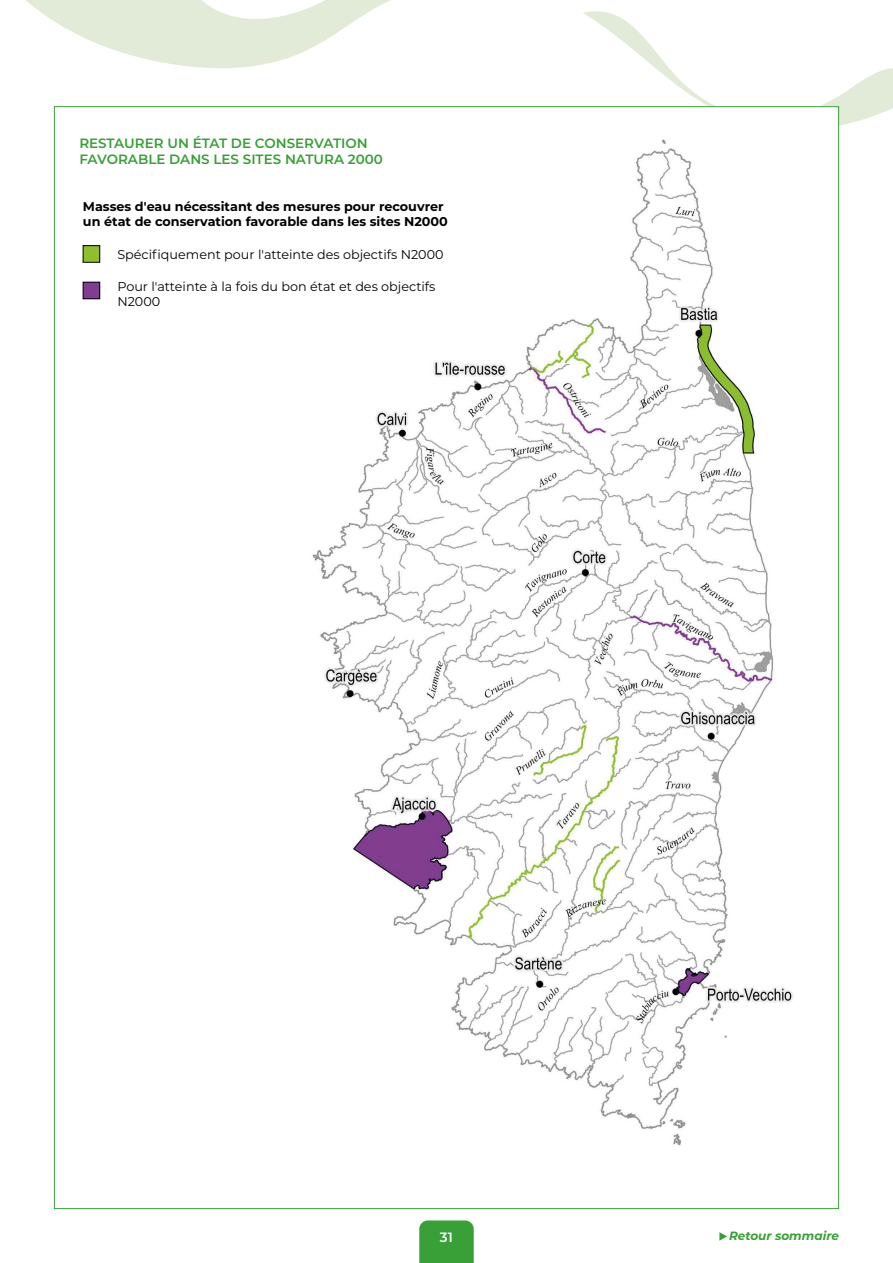
<style>
.page{position:relative;width:893px;height:1263px;background:#fff}
.page>*{position:absolute;margin:0;border:0;box-sizing:border-box;transform-origin:0 0}
.t1{font:600 13.5px/16.2px "Montserrat";color:#399f37}
.t2{font:600 13.5px "Montserrat";color:#fff}
.t3{font:12.75px/15px "Montserrat";color:#000}
.t4{font:700 12.75px/15px "Montserrat";color:#000}
.t5{font:italic 700 12px "Montserrat";color:#399f37}
</style>
<div class="page">
<div style="left:419px;top:1220px;width:55px;height:43px;background:#399f37"></div>
<svg style="left:29px;top:0;width:864px;height:275px"></svg>
<div style="left:54px;top:106px;width:785px;height:243px;background:#fff"></div>
<img style="left:312px;top:139px;width:481px;height:1007px">
<div style="left:83px;top:246px;width:17px;height:16px;background:#8dbf31"></div>
<div style="left:83px;top:245px;width:17px;height:17px;border:1px solid #000"></div>
<div style="left:83px;top:282px;width:17px;height:17px;background:#803e90"></div>
<div style="left:83px;top:282px;width:17px;height:17px;border:1px solid #000"></div>
<svg style="left:719px;top:1232px;width:8px;height:9px"></svg>
<p class="t1" style="left:79px;top:134px;width:305px">RESTAURER UN ÉTAT DE CONSERVATION<br>FAVORABLE DANS LES SITES NATURA 2000</p>
<p class="t4" style="left:83px;top:198px;width:366px">Masses d'eau nécessitant des mesures pour recouvrer un état de conservation favorable dans les sites N2000</p>
<p class="t3" style="left:117px;top:247px;width:328px">Spécifiquement pour l'atteinte des objectifs N2000</p>
<p class="t3" style="left:117px;top:279px;width:320px">Pour l'atteinte à la fois du bon état et des objectifs<br>N2000</p>
<p class="t2" style="left:440px;top:1227px;width:15px">31</p>
<p class="t5" style="left:729px;top:1227px;width:111px">Retour sommaire</p>
</div>
